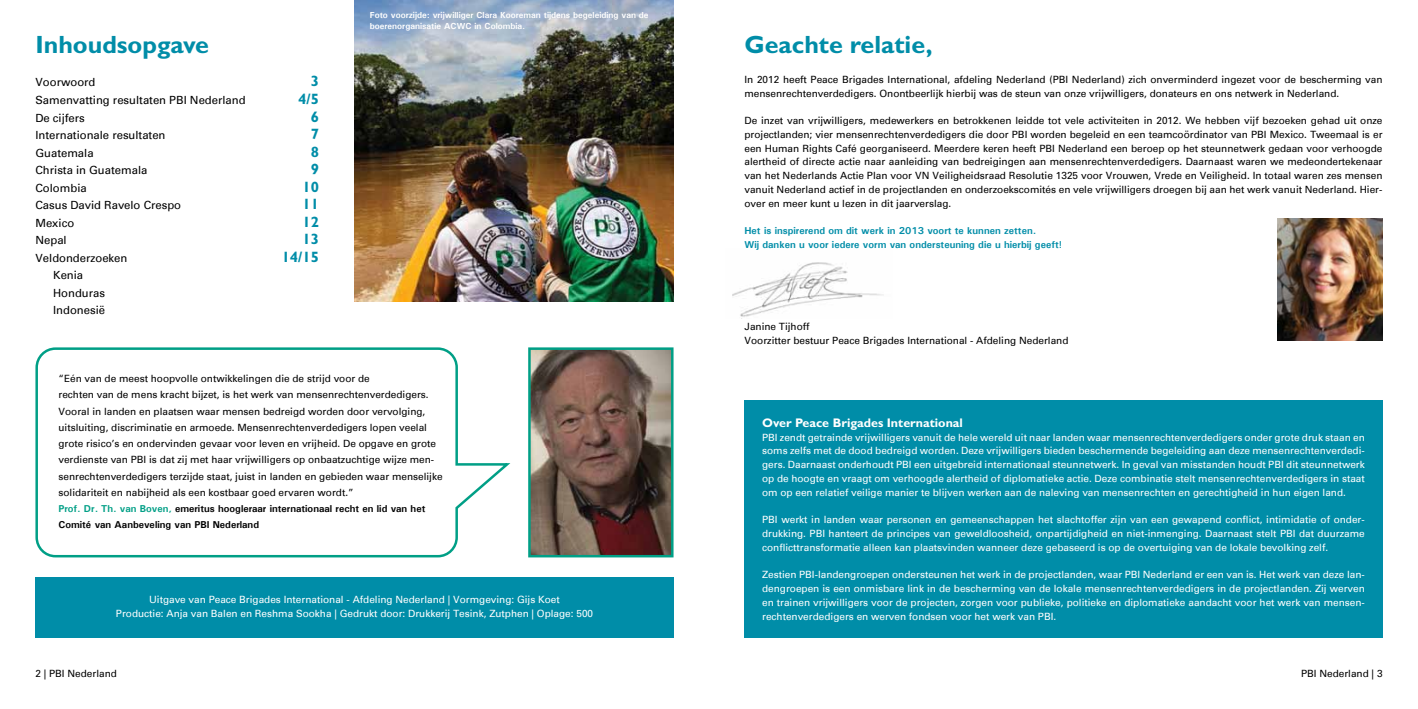
<style>
.page{position:relative;width:1418px;height:709px;background:#fff}
.page>*{position:absolute;margin:0;border:0;box-sizing:border-box;transform-origin:0 0}
.t1{font:700 25px "Gill Sans";color:#008da8}
.t2{font:700 15px "Gill Sans";color:#008da8}
.t3{font:700 12.5px "Gill Sans";color:#fff}
.t4{font:11.25px/17.5px "Univers";color:#000}
.t5{font:10px/16.2px "Univers";color:#000}
.t6{font:10px/13.8px "Univers";color:#fff;text-align:justify}
.t7{font:700 10px/13.8px "Univers";color:#008da8}
.t8{font:700 8.75px/11.2px "Univers";color:#fff}
.s1{font-weight:700;color:#009f86}
.s2{font-weight:700}
</style>
<div class="page">
<img style="left:732px;top:262px;width:152px;height:55px">
<svg style="left:35px;top:347px;width:476px;height:211px"></svg>
<img style="left:531px;top:350px;width:139px;height:204px">
<div style="left:528px;top:347px;width:145px;height:210px;border:2px solid #009f86"></div>
<div style="left:35px;top:578px;width:638px;height:60px;background:#008da8"></div>
<div style="left:744px;top:400px;width:638px;height:238px;background:#008da8"></div>
<img style="left:354px;top:0;width:319px;height:301px">
<img style="left:1277px;top:218px;width:105px;height:122px">
<h1 class="t1" style="left:35px;top:29px;width:175px">Inhoudsopgave</h1>
<p class="t4" style="left:35px;top:74px;width:61px">Voorwoord</p>
<h2 class="t2" style="left:311px;top:73px;width:10px">3</h2>
<p class="t4" style="left:35px;top:91px;width:212px">Samenvatting resultaten PBI Nederland</p>
<h2 class="t2" style="left:298px;top:90px;width:22px">4/5</h2>
<p class="t4" style="left:35px;top:109px;width:51px">De cijfers</p>
<h2 class="t2" style="left:311px;top:108px;width:10px">6</h2>
<p class="t4" style="left:35px;top:126px;width:132px">Internationale resultaten</p>
<h2 class="t2" style="left:311px;top:125px;width:10px">7</h2>
<p class="t4" style="left:35px;top:144px;width:60px">Guatemala</p>
<h2 class="t2" style="left:311px;top:143px;width:10px">8</h2>
<p class="t4" style="left:35px;top:161px;width:113px">Christa in Guatemala</p>
<h2 class="t2" style="left:311px;top:160px;width:10px">9</h2>
<p class="t4" style="left:35px;top:179px;width:53px">Colombia</p>
<h2 class="t2" style="left:302px;top:178px;width:18px">10</h2>
<p class="t4" style="left:35px;top:196px;width:147px">Casus David Ravelo Crespo</p>
<h2 class="t2" style="left:302px;top:195px;width:18px">11</h2>
<p class="t4" style="left:35px;top:214px;width:40px">Mexico</p>
<h2 class="t2" style="left:302px;top:213px;width:18px">12</h2>
<p class="t4" style="left:35px;top:231px;width:33px">Nepal</p>
<h2 class="t2" style="left:302px;top:230px;width:18px">13</h2>
<p class="t4" style="left:35px;top:249px;width:93px">Veldonderzoeken</p>
<h2 class="t2" style="left:282px;top:248px;width:39px">14/15</h2>
<p class="t4" style="left:53px;top:266px;width:53px">Kenia<br>Honduras<br>Indonesië</p>
<p class="t8" style="left:370px;top:9px;width:280px">Foto voorzijde: vrijwilliger Clara Kooreman tijdens begeleiding van de boerenorganisatie ACWC in Colombia.</p>
<p class="t5" style="left:58px;top:370px;width:385px">“Eén van de meest hoopvolle ontwikkelingen die de strijd voor de<br>rechten van de mens kracht bijzet, is het werk van mensenrechtenverdedigers.<br>Vooral in landen en plaatsen waar mensen bedreigd worden door vervolging, uitsluiting, discriminatie en armoede. Mensenrechtenverdedigers lopen veelal grote risico’s en ondervinden gevaar voor leven en vrijheid. De opgave en grote verdienste van PBI is dat zij met haar vrijwilligers op onbaatzuchtige wijze men&shy;senrechtenverdedigers terzijde staat, juist in landen en gebieden waar menselijke solidariteit en nabijheid als een kostbaar goed ervaren wordt.”<br><span class="s1">Prof. Dr. Th. van Boven,</span> <span class="s2">emeritus hoogleraar internationaal recht en lid van het Comité van Aanbeveling van PBI Nederland</span></p>
<p class="t6" style="left:116px;top:592px;width:478px;text-align:center">Uitgave van Peace Brigades International - Afdeling Nederland | Vormgeving: Gijs Koet<br>Productie: Anja van Balen en Reshma Sookha | Gedrukt door: Drukkerij Tesink, Zutphen | Oplage: 500</p>
<h1 class="t1" style="left:744px;top:29px;width:189px">Geachte relatie,</h1>
<p class="t5" style="left:744px;top:72px;width:639px;line-height:13.8px">In 2012 heeft Peace Brigades International, afdeling Nederland (PBI Nederland) zich onverminderd ingezet voor de bescherming van mensenrechtenverdedigers. Onontbeerlijk hierbij was de steun van onze vrijwilligers, donateurs en ons netwerk in Nederland.</p>
<p class="t5" style="left:744px;top:114px;width:639px;line-height:13.8px;text-align:justify">De inzet van vrijwilligers, medewerkers en betrokkenen leidde tot vele activiteiten in 2012. We hebben vijf bezoeken gehad uit onze projectlanden; vier mensenrechtenverdedigers die door PBI worden begeleid en een teamcoördinator van PBI Mexico. Tweemaal is er een Human Rights Café georganiseerd. Meerdere keren heeft PBI Nederland een beroep op het steunnetwerk gedaan voor verhoogde alertheid of directe actie naar aanleiding van bedreigingen aan mensenrechtenverdedigers. Daarnaast waren we medeondertekenaar van het Nederlands Actie Plan voor VN Veiligheidsraad Resolutie 1325 voor Vrouwen, Vrede en Veiligheid. In totaal waren zes mensen vanuit Nederland actief in de projectlanden en onderzoekscomités en vele vrijwilligers droegen bij aan het werk vanuit Nederland. Hier&shy;over en meer kunt u lezen in dit jaarverslag.</p>
<p class="t7" style="left:744px;top:224px;width:319px">Het is inspirerend om dit werk in 2013 voort te kunnen zetten.<br>Wij danken u voor iedere vorm van ondersteuning die u hierbij geeft!</p>
<p class="t5" style="left:744px;top:320px;width:325px;line-height:13.8px">Janine Tijhoff<br>Voorzitter bestuur Peace Brigades International - Afdeling Nederland</p>
<p class="t3" style="left:762px;top:415px;width:202px">Over Peace Brigades International</p>
<p class="t6" style="left:762px;top:430px;width:604px">PBI zendt getrainde vrijwilligers vanuit de hele wereld uit naar landen waar mensenrechtenverdedigers onder grote druk staan en soms zelfs met de dood bedreigd worden. Deze vrijwilligers bieden beschermende begeleiding aan deze mensenrechtenverdedi&shy;gers. Daarnaast onderhoudt PBI een uitgebreid internationaal steunnetwerk. In geval van misstanden houdt PBI dit steunnetwerk op de hoogte en vraagt om verhoogde alertheid of diplomatieke actie. Deze combinatie stelt mensenrechtenverdedigers in staat om op een relatief veilige manier te blijven werken aan de naleving van mensenrechten en gerechtigheid in hun eigen land.</p>
<p class="t6" style="left:762px;top:513px;width:604px">PBI werkt in landen waar personen en gemeenschappen het slachtoffer zijn van een gewapend conflict, intimidatie of onder&shy;drukking. PBI hanteert de principes van geweldloosheid, onpartijdigheid en niet-inmenging. Daarnaast stelt PBI dat duurzame conflicttransformatie alleen kan plaatsvinden wanneer deze gebaseerd is op de overtuiging van de lokale bevolking zelf.</p>
<p class="t6" style="left:762px;top:568px;width:604px">Zestien PBI-landengroepen ondersteunen het werk in de projectlanden, waar PBI Nederland er een van is. Het werk van deze lan&shy;dengroepen is een onmisbare link in de bescherming van de lokale mensenrechtenverdedigers in de projectlanden. Zij werven en trainen vrijwilligers voor de projecten, zorgen voor publieke, politieke en diplomatieke aandacht voor het werk van mensen&shy;rechtenverdedigers en werven fondsen voor het werk van PBI.</p>
<p class="t5" style="left:35px;top:665px;width:83px">2 | PBI Nederland</p>
<p class="t5" style="left:1300px;top:665px;width:83px">PBI Nederland | 3</p>
</div>
